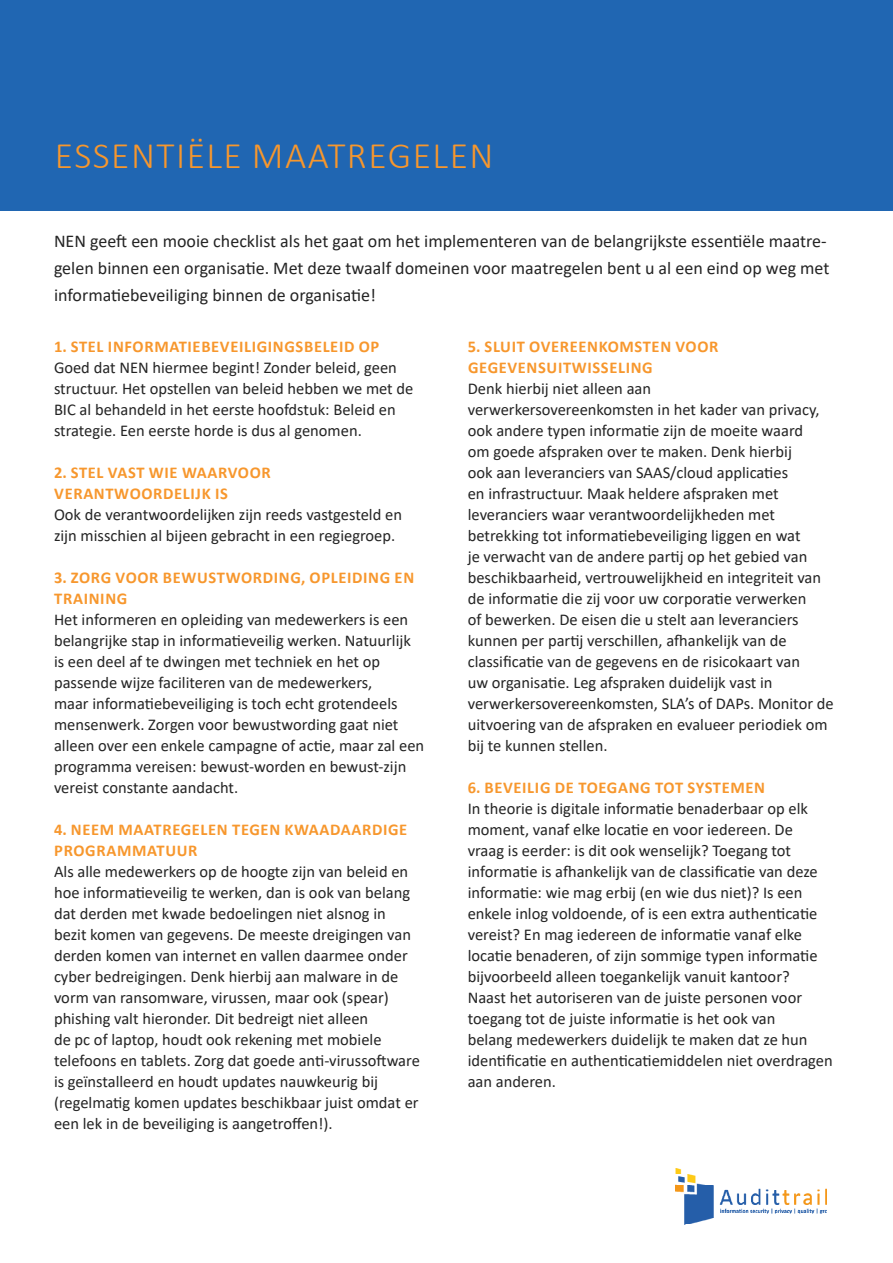
<style>
.page{position:relative;width:893px;height:1263px;background:#fff}
.page>*{position:absolute;margin:0;border:0;box-sizing:border-box;transform-origin:0 0}
.t1{font:300 37.5px "Calibri";letter-spacing:.04em;color:#f7972d}
.Alineastijl_1{font:18px/27px "Calibri";color:#242424}
.Alineastijl_1-2{font:16.5px/21px "Calibri";color:#242424}
.Alineastijl_1-3{font:700 16.5px/21px "Calibri";letter-spacing:.04em;color:#f7972d}
</style>
<div class="page">
<div style="left:0;top:0;width:893px;height:210px;background:#2066b2"></div>
<img style="left:675px;top:1168px;width:151px;height:57px">
<p class="t1" style="left:55px;top:132px;width:440px">ESSENTIËLE MAATREGELEN</p>
<p class="Alineastijl_1" style="left:54px;top:227px;width:777px">NEN geeft een mooie checklist als het gaat om het implementeren van de belangrijkste essentiële maatre&shy;gelen binnen een organisatie. Met deze twaalf domeinen voor maatregelen bent u al een eind op weg met informatiebeveiliging binnen de organisatie!</p>
<p class="Alineastijl_1-3" style="left:54px;top:336px;width:327px">1. STEL INFORMATIEBEVEILIGINGSBELEID OP</p>
<p class="Alineastijl_1-2" style="left:54px;top:356px;width:361px">Goed dat NEN hiermee begint! Zonder beleid, geen structuur. Het opstellen van beleid hebben we met de BIC al behandeld in het eerste hoofdstuk: Beleid en strategie. Een eerste horde is dus al genomen.</p>
<p class="Alineastijl_1-3" style="left:54px;top:462px;width:218px">2. STEL VAST WIE WAARVOOR<br>VERANTWOORDELIJK IS</p>
<p class="Alineastijl_1-2" style="left:54px;top:503px;width:349px">Ook de verantwoordelijken zijn reeds vastgesteld en zijn misschien al bijeen gebracht in een regiegroep.</p>
<p class="Alineastijl_1-3" style="left:54px;top:567px;width:362px">3. ZORG VOOR BEWUSTWORDING, OPLEIDING EN<br>TRAINING</p>
<p class="Alineastijl_1-2" style="left:54px;top:608px;width:372px">Het informeren en opleiding van medewerkers is een belangrijke stap in informatieveilig werken. Natuurlijk is een deel af te dwingen met techniek en het op passende wijze faciliteren van de medewerkers,<br>maar informatiebeveiliging is toch echt grotendeels mensenwerk. Zorgen voor bewustwording gaat niet alleen over een enkele campagne of actie, maar zal een programma vereisen: bewust-worden en bewust-zijn vereist constante aandacht.</p>
<p class="Alineastijl_1-3" style="left:54px;top:819px;width:355px">4. NEEM MAATREGELEN TEGEN KWAADAARDIGE<br>PROGRAMMATUUR</p>
<p class="Alineastijl_1-2" style="left:54px;top:860px;width:367px">Als alle medewerkers op de hoogte zijn van beleid en hoe informatieveilig te werken, dan is ook van belang dat derden met kwade bedoelingen niet alsnog in bezit komen van gegevens. De meeste dreigingen van derden komen van internet en vallen daarmee onder cyber bedreigingen. Denk hierbij aan malware in de vorm van ransomware, virussen, maar ook (spear) phishing valt hieronder. Dit bedreigt niet alleen<br>de pc of laptop, houdt ook rekening met mobiele telefoons en tablets. Zorg dat goede anti-virussoftware is geïnstalleerd en houdt updates nauwkeurig bij (regelmatig komen updates beschikbaar juist omdat er een lek in de beveiliging is aangetroffen!).</p>
<p class="Alineastijl_1-3" style="left:468px;top:336px;width:252px">5. SLUIT OVEREENKOMSTEN VOOR<br>GEGEVENSUITWISSELING</p>
<p class="Alineastijl_1-2" style="left:468px;top:377px;width:367px">Denk hierbij niet alleen aan verwerkersovereenkomsten in het kader van privacy, ook andere typen informatie zijn de moeite waard<br>om goede afspraken over te maken. Denk hierbij<br>ook aan leveranciers van SAAS/cloud applicaties<br>en infrastructuur. Maak heldere afspraken met leveranciers waar verantwoordelijkheden met betrekking tot informatiebeveiliging liggen en wat<br>je verwacht van de andere partij op het gebied van beschikbaarheid, vertrouwelijkheid en integriteit van de informatie die zij voor uw corporatie verwerken<br>of bewerken. De eisen die u stelt aan leveranciers kunnen per partij verschillen, afhankelijk van de classificatie van de gegevens en de risicokaart van<br>uw organisatie. Leg afspraken duidelijk vast in verwerkersovereenkomsten, SLA’s of DAPs. Monitor de uitvoering van de afspraken en evalueer periodiek om bij te kunnen stellen.</p>
<p class="Alineastijl_1-3" style="left:468px;top:777px;width:299px">6. BEVEILIG DE TOEGANG TOT SYSTEMEN</p>
<p class="Alineastijl_1-2" style="left:468px;top:797px;width:367px">In theorie is digitale informatie benaderbaar op elk moment, vanaf elke locatie en voor iedereen. De vraag is eerder: is dit ook wenselijk? Toegang tot informatie is afhankelijk van de classificatie van deze informatie: wie mag erbij (en wie dus niet)? Is een enkele inlog voldoende, of is een extra authenticatie vereist? En mag iedereen de informatie vanaf elke locatie benaderen, of zijn sommige typen informatie bijvoorbeeld alleen toegankelijk vanuit kantoor?<br>Naast het autoriseren van de juiste personen voor toegang tot de juiste informatie is het ook van<br>belang medewerkers duidelijk te maken dat ze hun identificatie en authenticatiemiddelen niet overdragen aan anderen.</p>
</div>
